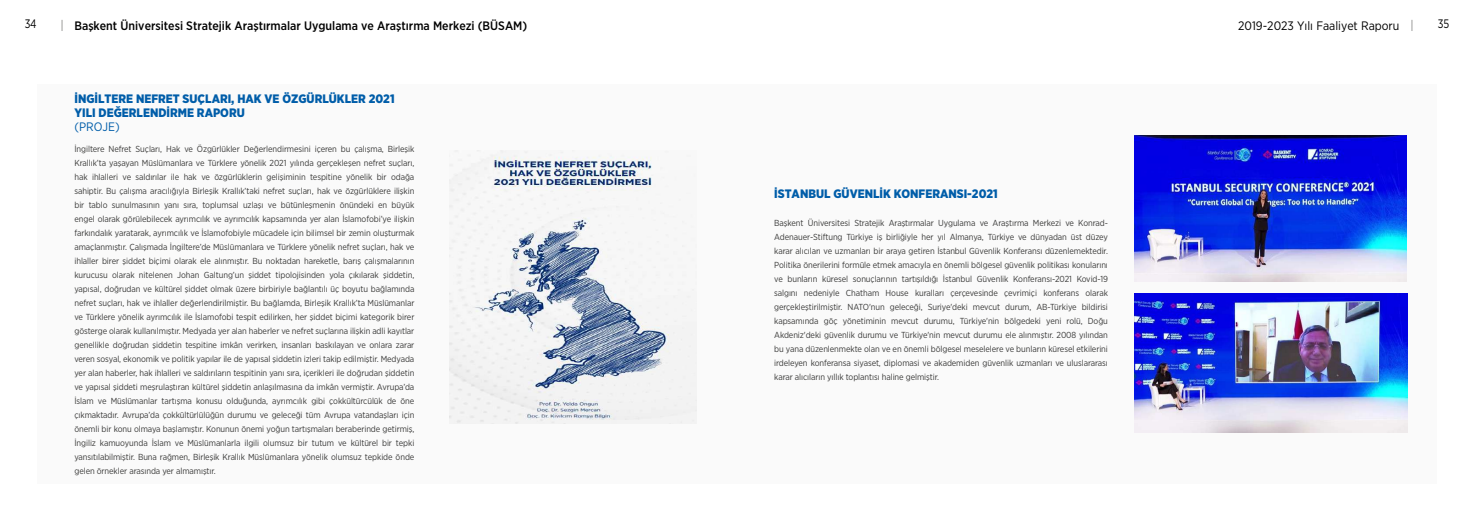
<style>
.page{position:relative;width:1474px;height:521px;background:#fff}
.page>*{position:absolute;margin:0;border:0;box-sizing:border-box;transform-origin:0 0}
.t1{font:900 12.25px/14px "Gotham Narrow";color:#005da9}
.t2{font:500 12.25px "Gotham Narrow";color:#000}
.t3{font:12.25px "Gotham Narrow";color:#000}
.t4{font:12.25px "Gotham Narrow";color:#005da9}
.t5{font:12.25px "Gotham Narrow";color:#000;scale:.9 1}
.t6{font:8.75px/14px "Gotham Narrow";letter-spacing:-.01em;color:#3c3c3b;text-align:justify}
</style>
<div class="page">
<div style="left:37px;top:84px;width:1399px;height:400px;background:#fafafa"></div>
<img style="left:449px;top:150px;width:247px;height:273px">
<img style="left:1134px;top:135px;width:272px;height:147px">
<img style="left:1134px;top:294px;width:272px;height:139px">
<h1 class="t5" style="left:25px;top:16px;width:15px">34</h1>
<h1 class="t2" style="left:74px;top:18px;width:454px">Başkent Üniversitesi Stratejik Araştırmalar Uygulama ve Araştırma Merkezi (BÜSAM)</h1>
<h1 class="t3" style="left:1238px;top:18px;width:163px">2019-2023 Yılı Faaliyet Raporu</h1>
<h1 class="t5" style="left:1437px;top:16px;width:14px">35</h1>
<h1 class="t1" style="left:74px;top:92px;width:322px">İNGİLTERE NEFRET SUÇLARI, HAK VE ÖZGÜRLÜKLER 2021<br>YILI DEĞERLENDİRME RAPORU</h1>
<h1 class="t4" style="left:74px;top:119px;width:47px">(PROJE)</h1>
<p class="t6" style="left:74px;top:142px;width:341px">İngiltere Nefret Suçları, Hak ve Özgürlükler Değerlendirmesini içeren bu çalışma, Birleşik Krallık’ta yaşayan Müslümanlara ve Türklere yönelik 2021 yılında gerçekleşen nefret suçları, hak ihlalleri ve saldırılar ile hak ve özgürlüklerin gelişiminin tespitine yönelik bir odağa sahiptir. Bu çalışma aracılığıyla Birleşik Krallık’taki nefret suçları, hak ve özgürlüklere ilişkin bir tablo sunulmasının yanı sıra, toplumsal uzlaşı ve bütünleşmenin önündeki en büyük engel olarak görülebilecek ayrımcılık ve ayrımcılık kapsamında yer alan İslamofobi’ye ilişkin farkındalık yaratarak, ayrımcılık ve İslamofobiyle mücadele için bilimsel bir zemin oluşturmak amaçlanmıştır. Çalışmada İngiltere’de Müslümanlara ve Türklere yönelik nefret suçları, hak ve ihlaller birer şiddet biçimi olarak ele alınmıştır. Bu noktadan hareketle, barış çalışmalarının kurucusu olarak nitelenen Johan Galtung’un şiddet tipolojisinden yola çıkılarak şiddetin, yapısal, doğrudan ve kültürel şiddet olmak üzere birbiriyle bağlantılı üç boyutu bağlamında nefret suçları, hak ve ihlaller değerlendirilmiştir. Bu bağlamda, Birleşik Krallık’ta Müslümanlar ve Türklere yönelik ayrımcılık ile İslamofobi tespit edilirken, her şiddet biçimi kategorik birer gösterge olarak kullanılmıştır. Medyada yer alan haberler ve nefret suçlarına ilişkin adli kayıtlar genellikle doğrudan şiddetin tespitine imkân verirken, insanları baskılayan ve onlara zarar veren sosyal, ekonomik ve politik yapılar ile de yapısal şiddetin izleri takip edilmiştir. Medyada yer alan haberler, hak ihlalleri ve saldırıların tespitinin yanı sıra, içerikleri ile doğrudan şiddetin ve yapısal şiddeti meşrulaştıran kültürel şiddetin anlaşılmasına da imkân vermiştir. Avrupa’da İslam ve Müslümanlar tartışma konusu olduğunda, ayrımcılık gibi çokkültürcülük de öne çıkmaktadır. Avrupa’da çokkültürlülüğün durumu ve geleceği tüm Avrupa vatandaşları için önemli bir konu olmaya başlamıştır. Konunun önemi yoğun tartışmaları beraberinde getirmiş, İngiliz kamuoyunda İslam ve Müslümanlarla ilgili olumsuz bir tutum ve kültürel bir tepki yansıtılabilmiştir. Buna rağmen, Birleşik Krallık Müslümanlara yönelik olumsuz tepkide önde gelen örnekler arasında yer almamıştır.</p>
<h1 class="t1" style="left:774px;top:186px;width:225px">İSTANBUL GÜVENLİK KONFERANSI-2021</h1>
<p class="t6" style="left:774px;top:216px;width:335px">Başkent Üniversitesi Stratejik Araştırmalar Uygulama ve Araştırma Merkezi ve Konrad-Adenauer-Stiftung Türkiye iş birliğiyle her yıl Almanya, Türkiye ve dünyadan üst düzey karar alıcıları ve uzmanları bir araya getiren İstanbul Güvenlik Konferansı düzenlemektedir.<br>Politika önerilerini formüle etmek amacıyla en önemli bölgesel güvenlik politikası konularını ve bunların küresel sonuçlarının tartışıldığı İstanbul Güvenlik Konferansı-2021 Kovid-19 salgını nedeniyle Chatham House kuralları çerçevesinde çevrimiçi konferans olarak gerçekleştirilmiştir. NATO'nun geleceği, Suriye'deki mevcut durum, AB-Türkiye bildirisi kapsamında göç yönetiminin mevcut durumu, Türkiye'nin bölgedeki yeni rolü, Doğu Akdeniz'deki güvenlik durumu ve Türkiye'nin mevcut durumu ele alınmıştır. 2008 yılından bu yana düzenlenmekte olan ve en önemli bölgesel meselelere ve bunların küresel etkilerini irdeleyen konferansa siyaset, diplomasi ve akademiden güvenlik uzmanları ve uluslararası karar alıcıların yıllık toplantısı haline gelmiştir.</p>
</div>
